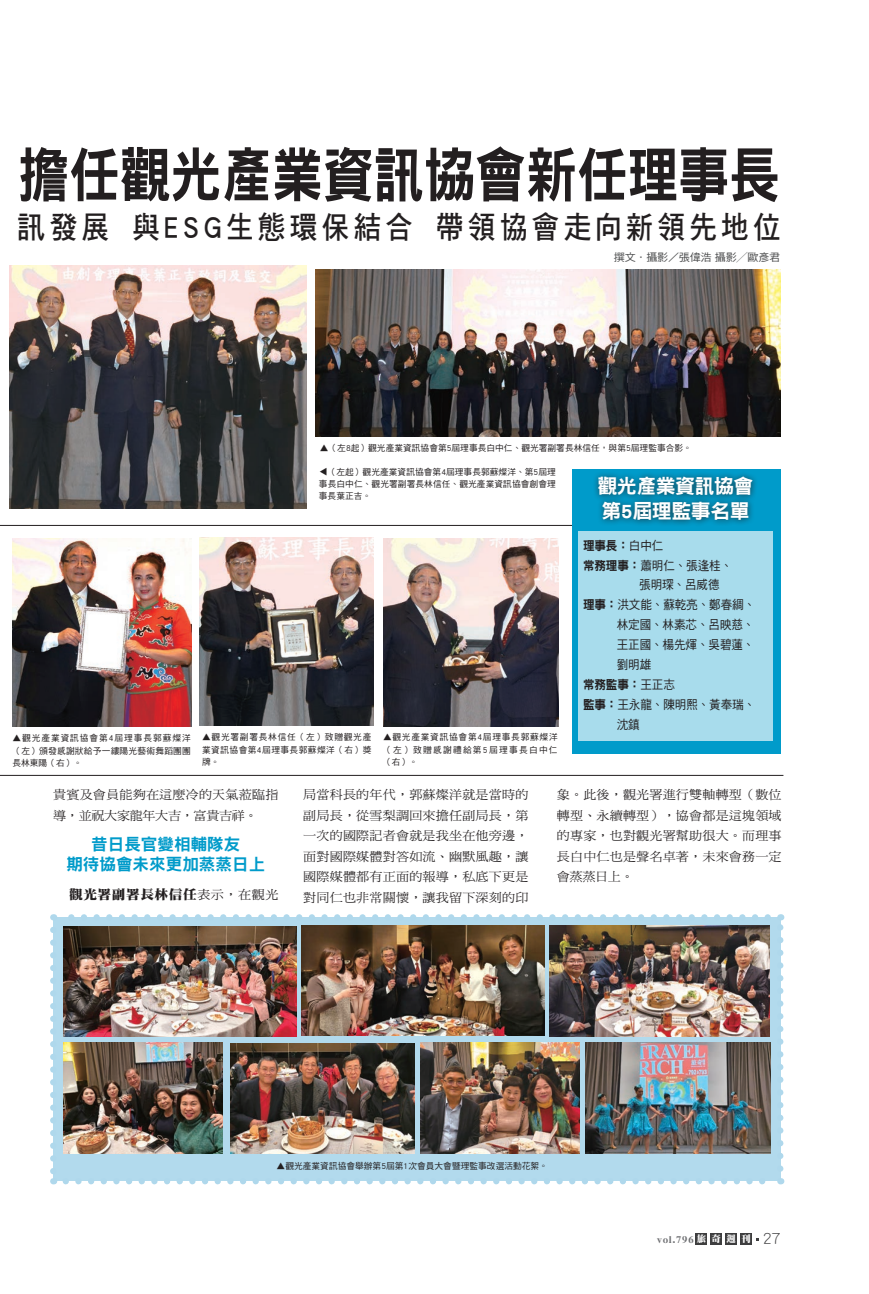
<style>
.page{position:relative;width:869px;height:1294px;background:#fff}
.page>*{position:absolute;margin:0;border:0;box-sizing:border-box;transform-origin:0 0}
.大標{font:59.75px "DF Hei Std W9";letter-spacing:-.015em;color:#231f20;scale:.86 1}
.副標{font:31.12px "DF Hei Std W7";letter-spacing:.135em;color:#231f20;scale:.9 1}
.新表格內文{font:19.88px "DF Hei Std W9";letter-spacing:-.025em;color:#fff}
.段標{font:16.62px "DF Hei Std W9";color:#009bca}
.內文{font:13px "DF Ming Std W12";letter-spacing:.04em;color:#231f20;scale:1.05 1}
.新表格內文-2{font:12.5px "DF Hei Std W5";letter-spacing:-.01em;color:#231f20;scale:.93 1}
.新表格內文-3{font:12.5px "DF Hei Std W9";letter-spacing:-.01em;color:#231f20;scale:.93 1}
.內文-2{font:12.38px/20.5px "DF Ming Std W5";letter-spacing:.015em;color:#231f20;text-align:justify;scale:1.05 1}
.撰文攝影{font:10.62px "DF Hei Std W5";letter-spacing:-.025em;color:#4b4c4d;scale:1.05 1}
.t1{font:9.38px "DF Ya Song GB5 Std W9";letter-spacing:.1em;color:#6c6d70}
.圖說{font:8.75px/12.5px "DF Hei Std W5";letter-spacing:.005em;color:#231f20;text-align:justify}
.s1{font-family:"DF Hei Std W5"}
.s2{font-family:"DF Hei Std W9"}
.s3{font-family:"DF Ming Std W5";font-size:12.38px}
.s4{font-family:"DF Ming Std W12";color:#fff}
.s5{font-family:"DF Hei Std W3";font-size:16.62px;color:#3e3e3f}
</style>
<div class="page">
<div style="left:695px;top:1232px;width:11px;height:12px;background:#3e3e3f"></div>
<div style="left:710px;top:1232px;width:11px;height:12px;background:#3e3e3f"></div>
<div style="left:725px;top:1232px;width:11px;height:12px;background:#3e3e3f"></div>
<div style="left:740px;top:1232px;width:11px;height:12px;background:#3e3e3f"></div>
<div style="left:53px;top:917px;width:727px;height:264px;background:#b2daed"></div>
<svg style="left:66px;top:1181px;width:700px;height:3px"></svg>
<svg style="left:50px;top:929px;width:6px;height:255px"></svg>
<svg style="left:777px;top:914px;width:6px;height:254px"></svg>
<svg style="left:53px;top:914px;width:714px;height:3px"></svg>
<img style="left:315px;top:269px;width:465px;height:167px">
<img style="left:10px;top:266px;width:296px;height:242px">
<img style="left:12px;top:539px;width:179px;height:188px">
<img style="left:199px;top:538px;width:174px;height:187px">
<img style="left:384px;top:539px;width:174px;height:188px">
<hr style="left:0;top:525px;width:780px;height:1px;background:#231f20">
<div style="left:571px;top:469px;width:209px;height:284px;background:#009bca"></div>
<img style="left:63px;top:926px;width:233px;height:110px">
<img style="left:302px;top:925px;width:242px;height:110px">
<img style="left:549px;top:925px;width:220px;height:111px">
<img style="left:63px;top:1042px;width:159px;height:110px">
<img style="left:230px;top:1043px;width:184px;height:110px">
<img style="left:420px;top:1042px;width:159px;height:110px">
<img style="left:585px;top:1042px;width:184px;height:110px">
<hr style="left:0;top:775px;width:783px;height:1px;background:#231f20">
<div style="left:591px;top:470px;width:167px;height:57px;background:#231f20;opacity:.75"></div>
<div style="left:578px;top:531px;width:194px;height:210px;background:#a8dcec"></div>
<p class="大標" style="left:18px;top:142px;width:887px">擔任觀光產業資訊協會新任理事長</p>
<p class="副標" style="left:17px;top:210px;width:850px">訊發展 與ESG生態環保結合 帶領協會走向新領先地位</p>
<p class="撰文攝影" style="left:613px;top:251px;width:160px">撰文．攝影／張偉浩 攝影╱歐彥君</p>
<p class="圖說" style="left:319px;top:441px;width:373px">▲（左8起）觀光產業資訊協會第5屆理事長白中仁、觀光署副署長林信任，與第5屆理監事合影。</p>
<p class="圖說" style="left:319px;top:465px;width:238px;text-indent:9px">（左起）觀光產業資訊協會第4屆理事長郭蘇燦洋、第5屆理事長白中仁、觀光署副署長林信任、觀光產業資訊協會創會理事長葉正吉。</p>
<p class="圖說" style="left:317px;top:476px;width:10px;rotate:-90deg">▲</p>
<p class="新表格內文" style="left:597px;top:475px;width:157px">觀光產業資訊協會</p>
<p class="新表格內文" style="left:601px;top:500px;width:150px">第5屆理監事名單</p>
<p class="新表格內文-3" style="left:582px;top:538px;width:88px">理事長：<span class="s1">白中仁</span></p>
<p class="新表格內文-2" style="left:582px;top:558px;width:162px"><span class="s2">常務理事：</span>蕭明仁、張逢桂、</p>
<p class="新表格內文-2" style="left:639px;top:578px;width:88px">張明琛、呂威德</p>
<p class="新表格內文-2" style="left:582px;top:598px;width:187px"><span class="s2">理事：</span>洪文能、蘇乾亮、鄭春綢、</p>
<p class="新表格內文-2" style="left:616px;top:618px;width:150px">林定國、林素芯、呂映慈、</p>
<p class="新表格內文-2" style="left:616px;top:638px;width:150px">王正國、楊先煇、吳碧蓮、</p>
<p class="新表格內文-2" style="left:616px;top:658px;width:39px">劉明雄</p>
<p class="新表格內文-3" style="left:582px;top:678px;width:100px">常務監事：<span class="s1">王正志</span></p>
<p class="新表格內文-2" style="left:582px;top:697px;width:187px"><span class="s2">監事：</span>王永龍、陳明熙、黃奉瑞、</p>
<p class="新表格內文-2" style="left:616px;top:717px;width:26px">沈鎮</p>
<p class="圖說" style="left:12px;top:731px;width:180px">▲觀光產業資訊協會第4屆理事長郭蘇燦洋（左）頒發感謝狀給予一縷陽光藝術舞蹈團團長林東陽（右）。</p>
<p class="圖說" style="left:202px;top:731px;width:171px">▲觀光署副署長林信任（左）致贈觀光產業資訊協會第4屆理事長郭蘇燦洋（右）獎牌。</p>
<p class="圖說" style="left:383px;top:731px;width:176px">▲觀光產業資訊協會第4屆理事長郭蘇燦洋（左）致贈感謝禮給第5屆理事長白中仁（右）。</p>
<p class="內文-2" style="left:53px;top:784px;width:216px">貴賓及會員能夠在這麼冷的天氣蒞臨指導，並祝大家龍年大吉，富貴吉祥。</p>
<p class="段標" style="left:91px;top:835px;width:151px">昔日長官變相輔隊友</p>
<p class="段標" style="left:66px;top:854px;width:200px">期待協會未來更加蒸蒸日上</p>
<p class="內文" style="left:69px;top:887px;width:201px">觀光署副署長林信任<span class="s3">表示，在觀光</span></p>
<p class="內文-2" style="left:303px;top:784px;width:216px">局當科長的年代，郭蘇燦洋就是當時的副局長，從雪梨調回來擔任副局長，第一次的國際記者會就是我坐在他旁邊，面對國際媒體對答如流、幽默風趣，讓國際媒體都有正面的報導，私底下更是對同仁也非常關懷，讓我留下深刻的印</p>
<p class="內文-2" style="left:556px;top:784px;width:215px">象。此後，觀光署進行雙軸轉型（數位轉型、永續轉型），協會都是這塊領域的專家，也對觀光署幫助很大。而理事長白中仁也是聲名卓著，未來會務一定會蒸蒸日上。</p>
<p class="圖說" style="left:276px;top:1159px;width:273px">▲觀光產業資訊協會舉辦第5屆第1次會員大會暨理監事改選活動花絮。</p>
<p class="t1" style="left:657px;top:1234px;width:125px">vol.796 <span class="s4">旅奇週刊</span> <span class="s5">27</span></p>
</div>
